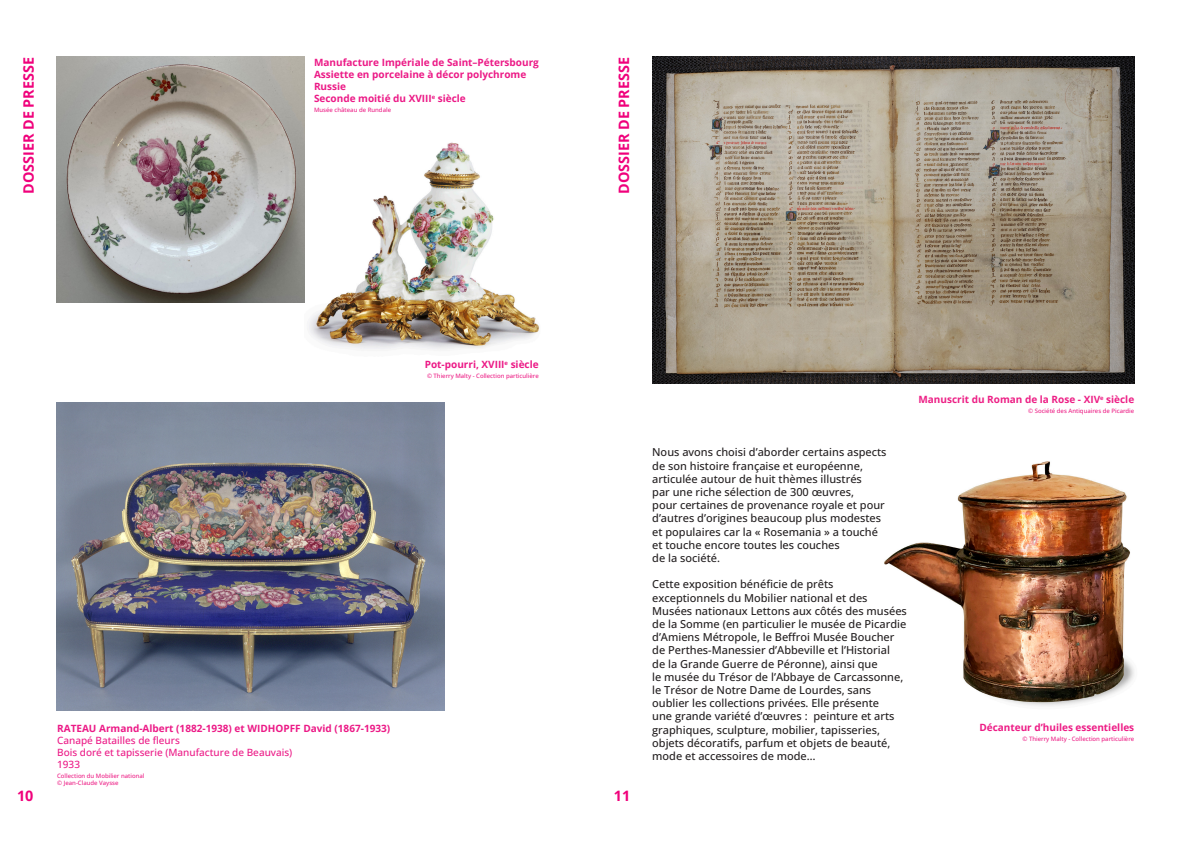
<style>
.page{position:relative;width:1191px;height:842px;background:#fff}
.page>*{position:absolute;margin:0;border:0;box-sizing:border-box;transform-origin:0 0}
.t1{font:700 14.4px "Open Sans";color:#f0007b}
.t2{font:500 11px/13.2px "Open Sans";color:#231f20}
.t3{font:700 10px "Open Sans";color:#ec1986}
.t4{font:500 10px "Open Sans";color:#ec1986}
.t5{font:700 10px "Open Sans";color:#ed1f85}
.t6{font:700 10px "Open Sans";color:#ed1b85}
.t7{font:500 6px "Open Sans";color:#ed1d85}
</style>
<div class="page">
<img style="left:304px;top:138px;width:236px;height:212px">
<img style="left:57px;top:402px;width:388px;height:309px">
<img style="left:57px;top:57px;width:247px;height:245px">
<img style="left:884px;top:461px;width:250px;height:245px">
<img style="left:652px;top:57px;width:482px;height:327px">
<h1 class="t1" style="left:19px;top:194px;width:138px;rotate:-90deg">DOSSIER DE PRESSE</h1>
<h1 class="t1" style="left:614px;top:194px;width:138px;rotate:-90deg">DOSSIER DE PRESSE</h1>
<p class="t3" style="left:314px;top:55px;width:226px">Manufacture Impériale de Saint–Pétersbourg</p>
<p class="t3" style="left:314px;top:67px;width:214px">Assiette en porcelaine à décor polychrome</p>
<p class="t3" style="left:314px;top:79px;width:34px">Russie</p>
<p class="t3" style="left:314px;top:91px;width:153px">Seconde moitié du XVIII<sup>e</sup> siècle</p>
<p class="t7" style="left:314px;top:106px;width:79px">Musée château de Rundale</p>
<p class="t3" style="left:425px;top:358px;width:115px">Pot-pourri, XVIII<sup>e</sup> siècle</p>
<p class="t7" style="left:427px;top:372px;width:113px">© Thierry Malty - Collection particulière</p>
<p class="t1" style="left:17px;top:785px;width:18px">10</p>
<p class="t3" style="left:57px;top:721px;width:334px">RATEAU Armand-Albert (1882-1938) et WIDHOPFF David (1867-1933)</p>
<p class="t4" style="left:57px;top:733px;width:124px">Canapé Batailles de fleurs</p>
<p class="t4" style="left:57px;top:745px;width:237px">Bois doré et tapisserie (Manufacture de Beauvais)</p>
<p class="t4" style="left:57px;top:757px;width:24px">1933</p>
<p class="t7" style="left:57px;top:771px;width:89px">Collection du Mobilier national</p>
<p class="t7" style="left:57px;top:778px;width:63px">© Jean-Claude Vaysse</p>
<p class="t1" style="left:614px;top:785px;width:18px">11</p>
<p class="t5" style="left:918px;top:393px;width:217px">Manuscrit du Roman de la Rose - XIV<sup>e</sup> siècle</p>
<p class="t7" style="left:1028px;top:407px;width:108px">© Société des Antiquaires de Picardie</p>
<p class="t2" style="left:652px;top:446px;width:236px">Nous avons choisi d’aborder certains aspects</p>
<p class="t2" style="left:652px;top:459px;width:212px">de son histoire française et européenne,</p>
<p class="t2" style="left:652px;top:472px;width:211px">articulée autour de huit thèmes illustrés</p>
<p class="t2" style="left:652px;top:485px;width:203px">par une riche sélection de 300 œuvres,</p>
<p class="t2" style="left:652px;top:498px;width:234px">pour certaines de provenance royale et pour d’autres d’origines beaucoup plus modestes</p>
<p class="t2" style="left:652px;top:525px;width:227px">et populaires car la « Rosemania » a touché</p>
<p class="t2" style="left:652px;top:538px;width:189px">et touche encore toutes les couches</p>
<p class="t2" style="left:652px;top:551px;width:69px">de la société.</p>
<p class="t2" style="left:652px;top:578px;width:256px">Cette exposition bénéficie de prêts exceptionnels du Mobilier national et des Musées nationaux Lettons aux côtés des musées de la Somme (en particulier le musée de Picardie d’Amiens Métropole, le Beffroi Musée Boucher de Perthes-Manessier d’Abbeville et l’Historial</p>
<p class="t2" style="left:652px;top:657px;width:227px">de la Grande Guerre de Péronne), ainsi que</p>
<p class="t2" style="left:652px;top:670px;width:253px">le musée du Trésor de l’Abbaye de Carcassonne, le Trésor de Notre Dame de Lourdes, sans oublier les collections privées. Elle présente<br>une grande variété d’œuvres : peinture et arts graphiques, sculpture, mobilier, tapisseries, objets décoratifs, parfum et objets de beauté, mode et accessoires de mode…</p>
<p class="t6" style="left:979px;top:721px;width:156px">Décanteur d’huiles essentielles</p>
<p class="t7" style="left:1022px;top:735px;width:113px">© Thierry Malty - Collection particulière</p>
</div>
